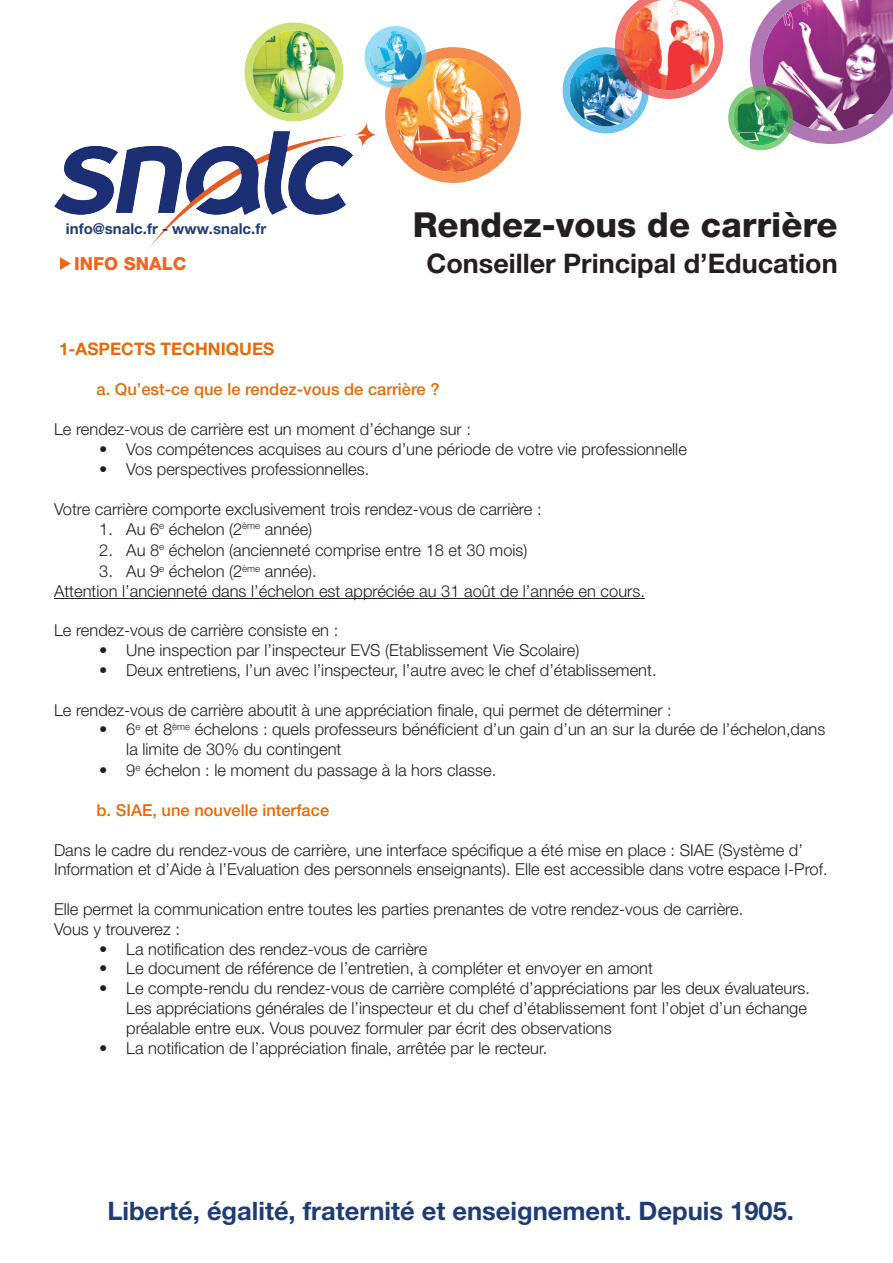
<style>
.page{position:relative;width:893px;height:1263px;background:#fff}
.page>*{position:absolute;margin:0;border:0;box-sizing:border-box;transform-origin:0 0}
.t1{font:800 34.5px "Helvetica Neue LT Pro";color:#231f20}
.Default{font:700 27px "Helvetica Neue LT Pro";color:#231f20}
.t2{font:700 25.5px "Helvetica Neue LT Pro";color:#203c75}
.t3{font:800 18px "Helvetica Neue LT Pro";color:#f36421}
.Default-2{font:700 17.25px "Helvetica Neue LT Pro";color:#e26c09}
.Default-3{font:300 16.5px/19.8px "Helvetica Neue LT Pro";color:#231f20}
.Default-4{font:500 16.5px "Helvetica Neue LT Pro";color:#e26c09}
.t4{font:700 15px "Helvetica Neue LT Pro";color:#203c75}
</style>
<div class="page">
<img style="left:563px;top:0;width:330px;height:150px">
<svg style="left:364px;top:26px;width:157px;height:157px"></svg>
<svg style="left:244px;top:22px;width:99px;height:99px"></svg>
<img style="left:54px;top:121px;width:323px;height:128px">
<svg style="left:60px;top:257px;width:11px;height:13px"></svg>
<hr style="left:54px;top:598px;width:591px;height:1px;background:#231f20">
<p class="t4" style="left:66px;top:219px;width:202px">info@snalc.fr - www.snalc.fr</p>
<p class="t3" style="left:74px;top:253px;width:114px">INFO SNALC</p>
<p class="t1" style="left:413px;top:204px;width:426px">Rendez-vous de carrière</p>
<p class="Default" style="left:426px;top:246px;width:413px">Conseiller Principal d’Education</p>
<p class="Default-2" style="left:59px;top:338px;width:217px">1-ASPECTS TECHNIQUES</p>
<p class="Default-4" style="left:97px;top:379px;width:345px">a. Qu’est-ce que le rendez-vous de carrière ?</p>
<p class="Default-3" style="left:54px;top:419px;width:418px">Le rendez-vous de carrière est un moment d’échange sur :</p>
<p class="Default-3" style="left:99px;top:438px;width:589px">• Vos compétences acquises au cours d’une période de votre vie professionnelle</p>
<p class="Default-3" style="left:99px;top:459px;width:271px">• Vos perspectives professionnelles.</p>
<p class="Default-3" style="left:54px;top:499px;width:489px">Votre carrière comporte exclusivement trois rendez-vous de carrière :</p>
<p class="Default-3" style="left:99px;top:519px;width:214px">1. Au 6<sup>e</sup> échelon (2<sup>ème</sup> année)</p>
<p class="Default-3" style="left:99px;top:540px;width:430px">2. Au 8<sup>e</sup> échelon (ancienneté comprise entre 18 et 30 mois)</p>
<p class="Default-3" style="left:99px;top:561px;width:219px">3. Au 9<sup>e</sup> échelon (2<sup>ème</sup> année).</p>
<p class="Default-3" style="left:54px;top:581px;width:592px">Attention l’ancienneté dans l’échelon est appréciée au 31 août de l’année en cours.</p>
<p class="Default-3" style="left:54px;top:620px;width:286px">Le rendez-vous de carrière consiste en :</p>
<p class="Default-3" style="left:99px;top:640px;width:482px">• Une inspection par l’inspecteur EVS (Etablissement Vie Scolaire)</p>
<p class="Default-3" style="left:99px;top:660px;width:559px">• Deux entretiens, l’un avec l’inspecteur, l’autre avec le chef d’établissement.</p>
<p class="Default-3" style="left:54px;top:699px;width:619px">Le rendez-vous de carrière aboutit à une appréciation finale, qui permet de déterminer :</p>
<p class="Default-3" style="left:126px;top:719px;width:701px;text-indent:-27px">• 6<sup>e</sup> et 8<sup>ème</sup> échelons : quels professeurs bénéficient d’un gain d’un an sur la durée de l’échelon,dans la limite de 30% du contingent</p>
<p class="Default-3" style="left:99px;top:760px;width:398px">• 9<sup>e</sup> échelon : le moment du passage à la hors classe.</p>
<p class="Default-4" style="left:97px;top:800px;width:234px">b. SIAE, une nouvelle interface</p>
<p class="Default-3" style="left:54px;top:839px;width:775px">Dans le cadre du rendez-vous de carrière, une interface spécifique a été mise en place : SIAE (Système d’<br>Information et d’Aide à l’Evaluation des personnels enseignants). Elle est accessible dans votre espace I-Prof.</p>
<p class="Default-3" style="left:54px;top:899px;width:691px">Elle permet la communication entre toutes les parties prenantes de votre rendez-vous de carrière.</p>
<p class="Default-3" style="left:54px;top:919px;width:127px">Vous y trouverez :</p>
<p class="Default-3" style="left:99px;top:938px;width:330px">• La notification des rendez-vous de carrière</p>
<p class="Default-3" style="left:99px;top:958px;width:555px">• Le document de référence de l’entretien, à compléter et envoyer en amont</p>
<p class="Default-3" style="left:126px;top:978px;width:685px;text-indent:-27px">• Le compte-rendu du rendez-vous de carrière complété d’appréciations par les deux évaluateurs.<br>Les appréciations générales de l’inspecteur et du chef d’établissement font l’objet d’un échange préalable entre eux. Vous pouvez formuler par écrit des observations</p>
<p class="Default-3" style="left:99px;top:1037px;width:449px">• La notification de l’appréciation finale, arrêtée par le recteur.</p>
<h3 class="t2" style="left:107px;top:1195px;width:688px">Liberté, égalité, fraternité et enseignement. Depuis 1905.</h3>
</div>
